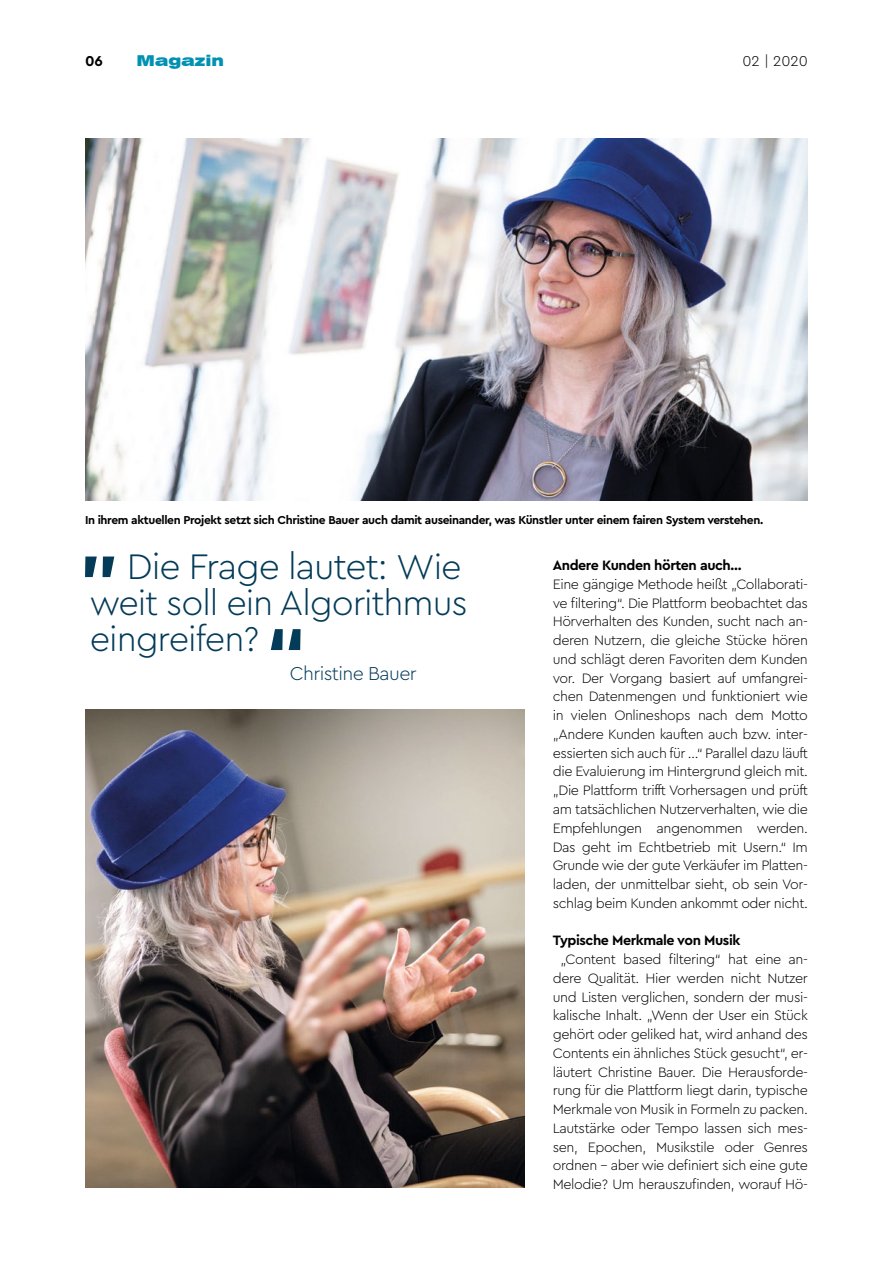
<style>
.page{position:relative;width:893px;height:1263px;background:#fff}
.page>*{position:absolute;margin:0;border:0;box-sizing:border-box;transform-origin:0 0}
.t1{font:300 37.2px "Cera PRO";letter-spacing:-.03em;color:#033b59}
.t2{font:300 36px/36px "Cera PRO";letter-spacing:-.03em;color:#033b59}
.t3{font:300 19.5px "Cera PRO";letter-spacing:-.03em;color:#033b59}
.t4{font:900 expanded 15px "Swiss 721 BT";color:#0091b3}
.t5{font:300 15px "Cera PRO";color:#000}
.t6{font:700 15px "Cera PRO";color:#000}
.t7{font:300 14.25px/18.8px "Cera PRO";letter-spacing:-.03em;color:#000;text-align:justify}
.t8{font:700 14.25px "Cera PRO";letter-spacing:-.03em;color:#000}
.t9{font:700 12px "Cera PRO";letter-spacing:-.03em;color:#000}
.s1{font-size:36px}
</style>
<div class="page">
<img style="left:85px;top:139px;width:723px;height:362px">
<svg style="left:271px;top:629px;width:30px;height:21px"></svg>
<svg style="left:85px;top:556px;width:29px;height:21px"></svg>
<img style="left:85px;top:709px;width:439px;height:478px">
<p class="t6" style="left:85px;top:51px;width:19px">06</p>
<p class="t4" style="left:137px;top:52px;width:89px">Magazin</p>
<p class="t5" style="left:742px;top:51px;width:67px">02 | 2020</p>
<p class="t9" style="left:85px;top:512px;width:680px">In ihrem aktuellen Projekt setzt sich Christine Bauer auch damit auseinander, was Künstler unter einem fairen System verstehen.</p>
<h1 class="t1" style="left:127px;top:542px;width:336px">Die Frage lautet: <span class="s1">Wie</span></h1>
<h2 class="t2" style="left:90px;top:583px;width:380px">weit soll ein Algorithmus eingreifen?</h2>
<h3 class="t3" style="left:290px;top:661px;width:128px">Christine Bauer</h3>
<p class="t8" style="left:553px;top:556px;width:190px">Andere Kunden hörten auch…</p>
<p class="t7" style="left:553px;top:574px;width:257px">Eine gängige Methode heißt „Collaborati&shy;ve filtering“. Die Plattform beobachtet das Hörverhalten des Kunden, sucht nach an&shy;deren Nutzern, die gleiche Stücke hören und schlägt deren Favoriten dem Kunden vor. Der Vorgang basiert auf umfangrei&shy;chen Datenmengen und funktioniert wie in vielen Onlineshops nach dem Motto „Andere Kunden kauften auch bzw. inter&shy;essierten sich auch für …“ Parallel dazu läuft die Evaluierung im Hintergrund gleich mit. „Die Plattform trifft Vorhersagen und prüft am tatsächlichen Nutzerverhalten, wie die Empfehlungen angenommen werden.<br>Das geht im Echtbetrieb mit Usern.“ Im Grunde wie der gute Verkäufer im Platten&shy;laden, der unmittelbar sieht, ob sein Vor&shy;schlag beim Kunden ankommt oder nicht.</p>
<p class="t8" style="left:553px;top:931px;width:189px">Typische Merkmale von Musik</p>
<p class="t7" style="left:553px;top:949px;width:257px;text-align:center">„Content based filtering“ hat eine an&shy;dere Qualität. Hier werden nicht Nutzer und Listen verglichen, sondern der musi&shy;kalische Inhalt. „Wenn der User ein Stück gehört oder geliked hat, wird anhand des Contents ein ähnliches Stück gesucht“, er&shy;läutert Christine Bauer. Die Herausforde&shy;rung für die Plattform liegt darin, typische Merkmale von Musik in Formeln zu packen.<br>Lautstärke oder Tempo lassen sich mes&shy;sen, Epochen, Musikstile oder Genres ordnen – aber wie definiert sich eine gute Melodie? Um herauszufinden, worauf Hö-</p>
</div>
